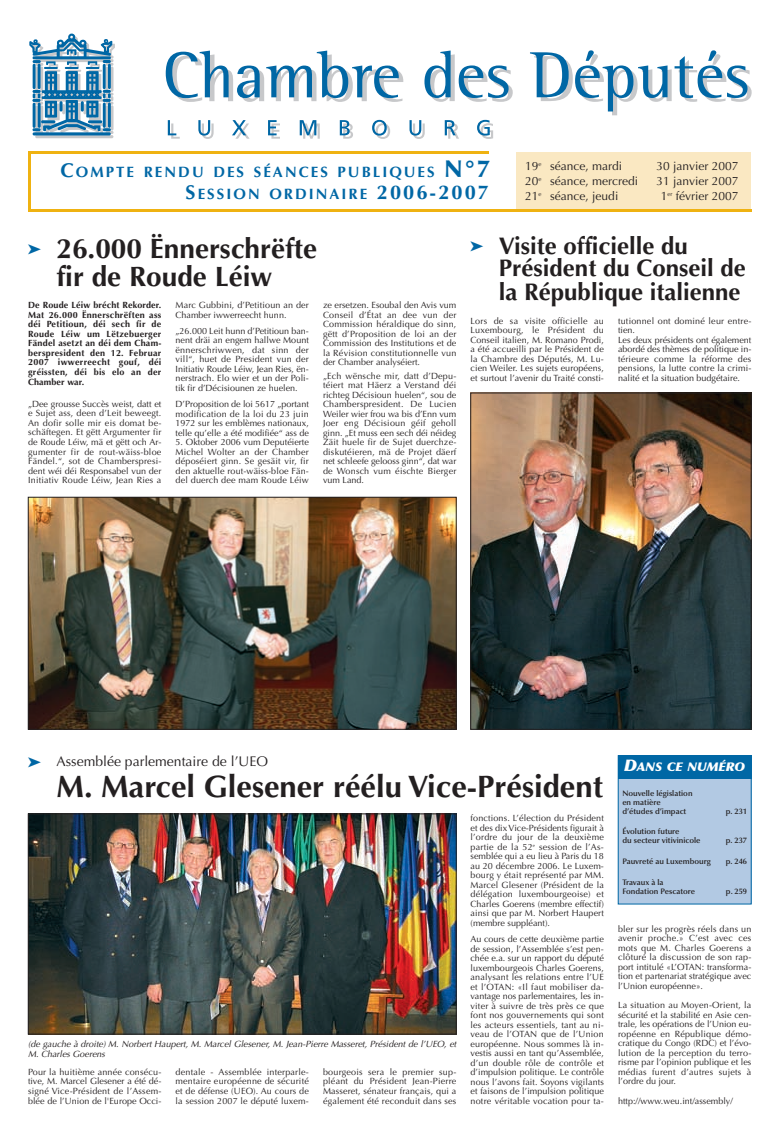
<style>
.page{position:relative;width:780px;height:1134px;background:#fff}
.page>*{position:absolute;margin:0;border:0;box-sizing:border-box;transform-origin:0 0}
.t1{font:700 31px "Optima";color:#231f20}
.t2{font:700 28px/28px "Optima";color:#231f20;text-align:center}
.t3{font:700 24px/23px "Optima";color:#231f20}
.t4{font:700 15px/22px "Optima";letter-spacing:.135em;color:#0067a5;text-align:right}
.t5{font:14px "Optima";color:#231f20}
.t6{font:12px "Optima";color:#231f20}
.t7{font:italic 900 12px "Optima";color:#fff}
.t8{font:9px/9.5px "Optima";letter-spacing:.005em;color:#231f20;text-align:justify}
.t9{font:700 9px/9.5px "Optima";letter-spacing:.035em;color:#231f20;text-align:justify}
.t10{font:italic 9px/10px "Optima";color:#231f20}
.t11{font:600 8px/9px "Optima";color:#231f20}
.s1{font-size:20px}
.s2{font-weight:900;font-size:24px}
.s3{color:#0067a5}
.s4{font-size:16px}
</style>
<div class="page">
<hr style="left:35px;top:135px;width:78px;height:3px;background:#c7c8ca;border-radius:2px">
<hr style="left:33px;top:132px;width:78px;height:3px;background:#0067a5;border-radius:2px">
<svg style="left:29px;top:34px;width:86px;height:100px"></svg>
<svg style="left:166px;top:51px;width:237px;height:51px"></svg>
<svg style="left:424px;top:51px;width:88px;height:51px"></svg>
<svg style="left:530px;top:50px;width:221px;height:65px"></svg>
<svg style="left:168px;top:120px;width:12px;height:19px"></svg>
<svg style="left:198px;top:120px;width:15px;height:19px"></svg>
<svg style="left:232px;top:120px;width:17px;height:19px"></svg>
<svg style="left:268px;top:120px;width:12px;height:19px"></svg>
<svg style="left:300px;top:120px;width:20px;height:19px"></svg>
<svg style="left:340px;top:120px;width:13px;height:19px"></svg>
<svg style="left:372px;top:120px;width:18px;height:19px"></svg>
<svg style="left:409px;top:120px;width:16px;height:19px"></svg>
<svg style="left:444px;top:120px;width:15px;height:19px"></svg>
<svg style="left:477px;top:120px;width:16px;height:19px"></svg>
<hr style="left:28px;top:154px;width:3px;height:58px;background:#efb211">
<hr style="left:28px;top:151px;width:461px;height:3px;background:#efb211">
<div style="left:516px;top:152px;width:235px;height:60px;background:#fae8c2"></div>
<hr style="left:28px;top:209px;width:723px;height:3px;background:#efb211">
<div style="left:618px;top:756px;width:133px;height:148px;background:#b2c9e3"></div>
<div style="left:618px;top:755px;width:133px;height:149px;border:1px solid #0067a5"></div>
<div style="left:618px;top:755px;width:133px;height:24px;background:#0067a5"></div>
<img style="left:30px;top:816px;width:424px;height:216px">
<div style="left:28px;top:814px;width:428px;height:220px;border:1px solid #231f20"></div>
<img style="left:472px;top:395px;width:277px;height:332px">
<div style="left:470px;top:393px;width:281px;height:336px;border:1px solid #231f20"></div>
<img style="left:30px;top:499px;width:424px;height:228px">
<div style="left:28px;top:497px;width:428px;height:232px;border:1px solid #231f20"></div>
<h3 class="t4" style="left:60px;top:162px;width:430px"><span class="s1">C</span>OMPTE RENDU DES SÉANCES PUBLIQUES <span class="s2">N°7<br></span><span class="s1">S</span>ESSION ORDINAIRE <span class="s1">2006-2007</span></h3>
<h3 class="t6" style="left:525px;top:161px;width:99px">19<sup>e</sup> séance, mardi</h3>
<h3 class="t6" style="left:656px;top:161px;width:83px">30 janvier 2007</h3>
<h3 class="t6" style="left:525px;top:176px;width:114px">20<sup>e</sup> séance, mercredi</h3>
<h3 class="t6" style="left:656px;top:176px;width:83px">31 janvier 2007</h3>
<h3 class="t6" style="left:525px;top:191px;width:95px">21<sup>e</sup> séance, jeudi</h3>
<h3 class="t6" style="left:660px;top:191px;width:79px">1<sup>er</sup> février 2007</h3>
<h2 class="t2" style="left:28px;top:237px;width:290px"><sup>➤</sup> 26.000 Ënnerschrëfte fir de Roude Léiw</h2>
<h3 class="t3" style="left:499px;top:237px;width:248px;text-indent:-28px"><sup>➤</sup> Visite officielle du<br>Président du Conseil de la République italienne</h3>
<p class="t8" style="left:470px;top:317px;width:135px">Lors de sa visite officielle au Luxembourg, le Président du Conseil italien, M. Romano Prodi, a été accueilli par le Président de la Chambre des Députés, M. Lu&shy;cien Weiler. Les sujets européens, et surtout l’avenir du Traité consti-</p>
<p class="t8" style="left:618px;top:317px;width:135px;text-align:left">tutionnel ont dominé leur entre&shy;tien.<br>Les deux présidents ont également abordé des thèmes de politique in&shy;térieure comme la réforme des pensions, la lutte contre la crimi&shy;nalité et la situation budgétaire.</p>
<p class="t9" style="left:28px;top:301px;width:135px">De Roude Léiw brécht Rekorder.<br>Mat 26.000 Ënnerschrëften ass déi Petitioun, déi sech fir de Roude Léiw um Lëtzebuerger Fändel asetzt an déi dem Cham&shy;berspresident den 12. Februar 2007 iwwerreecht gouf, déi gréissten, déi bis elo an der Chamber war.</p>
<p class="t8" style="left:28px;top:400px;width:135px">„Dee grousse Succès weist, datt et e Sujet ass, deen d’Leit beweegt.<br>An dofir solle mir eis domat be&shy;schäftegen. Et gëtt Argumenter fir de Roude Léiw, mä et gëtt och Ar&shy;gumenter fir de rout-wäiss-bloe Fändel.“, sot de Chamberspresi&shy;dent wéi déi Responsabel vun der Initiativ Roude Léiw, Jean Ries a</p>
<p class="t8" style="left:175px;top:301px;width:135px">Marc Gubbini, d’Petitioun an der<br>Chamber iwwerreecht hunn.</p>
<p class="t8" style="left:175px;top:327px;width:135px">„26.000 Leit hunn d’Petitioun ban&shy;nent dräi an engem hallwe Mount ënnerschriwwen, dat sinn der vill“, huet de President vun der Initiativ Roude Léiw, Jean Ries, ën&shy;nerstrach. Elo wier et un der Poli&shy;tik fir d’Décisiounen ze huelen.</p>
<p class="t8" style="left:175px;top:400px;width:135px">D’Proposition de loi 5617 „portant modification de la loi du 23 juin 1972 sur les emblèmes nationaux, telle qu’elle a été modifiée“ ass de</p>
<p class="t8" style="left:175px;top:438px;width:135px">5. Oktober 2006 vum Deputéierte Michel Wolter an der Chamber déposéiert ginn. Se gesäit vir, fir den aktuelle rout-wäiss-bloe Fän&shy;del duerch dee mam Roude Léiw</p>
<p class="t8" style="left:323px;top:301px;width:135px">ze ersetzen. Esoubal den Avis vum Conseil d’État an dee vun der Commission héraldique do sinn, gëtt d’Proposition de loi an der Commission des Institutions et de la Révision constitutionnelle vun der Chamber analyséiert.</p>
<p class="t8" style="left:323px;top:372px;width:135px">„Ech wënsche mir, datt d’Depu&shy;téiert mat Häerz a Verstand déi richteg Décisioun huelen“, sou de Chamberspresident. De Lucien Weiler wier frou wa bis d’Enn vum Joer eng Décisioun géif geholl ginn. „Et muss een sech déi néideg Zäit huele fir de Sujet duerchze&shy;diskutéieren, mä de Projet däerf net schleefe gelooss ginn“, dat war de Wonsch vum éischte Bierger vum Land.</p>
<h3 class="t5" style="left:28px;top:755px;width:241px"><span class="s3">➤</span> Assemblée parlementaire de l’UEO</h3>
<h1 class="t1" style="left:56px;top:774px;width:548px">M. Marcel Glesener réélu Vice-Président</h1>
<p class="t8" style="left:470px;top:814px;width:135px">fonctions. L’élection du Président et des dix Vice-Présidents figurait à l’ordre du jour de la deuxième partie de la 52<sup>e</sup> session de l’As&shy;semblée qui a eu lieu à Paris du 18 au 20 décembre 2006. Le Luxem&shy;bourg y était représenté par MM.<br>Marcel Glesener (Président de la délégation luxembourgeoise) et Charles Goerens (membre effectif) ainsi que par M. Norbert Haupert (membre suppléant).</p>
<p class="t8" style="left:470px;top:935px;width:135px">Au cours de cette deuxième partie de session, l’Assemblée s’est pen&shy;chée e.a. sur un rapport du député luxembourgeois Charles Goerens, analysant les relations entre l’UE et l’OTAN: «Il faut mobiliser da&shy;vantage nos parlementaires, les in&shy;viter à suivre de très près ce que font nos gouvernements qui sont les acteurs essentiels, tant au ni&shy;veau de l’OTAN que de l’Union européenne. Nous sommes là in&shy;vestis aussi en tant qu’Assemblée, d’un double rôle de contrôle et d’impulsion politique. Le contrôle nous l’avons fait. Soyons vigilants et faisons de l’impulsion politique notre véritable vocation pour ta-</p>
<p class="t10" style="left:28px;top:1039px;width:431px">(de gauche à droite) M. Norbert Haupert, M. Marcel Glesener, M. Jean-Pierre Masseret, Président de l’UEO, et<br>M. Charles Goerens</p>
<p class="t8" style="left:28px;top:1067px;width:135px;line-height:9.8px">Pour la huitième année consécu&shy;tive, M. Marcel Glesener a été dé&shy;signé Vice-Président de l’Assem&shy;blée de l’Union de l'Europe Occi-</p>
<p class="t8" style="left:175px;top:1067px;width:135px;line-height:9.8px">dentale - Assemblée interparle&shy;mentaire européenne de sécurité et de défense (UEO). Au cours de la session 2007 le député luxem-</p>
<p class="t8" style="left:323px;top:1067px;width:135px;line-height:9.8px">bourgeois sera le premier sup&shy;pléant du Président Jean-Pierre Masseret, sénateur français, qui a également été reconduit dans ses</p>
<h3 class="t7" style="left:624px;top:762px;width:123px"><span class="s4">D</span>ANS CE NUMÉRO</h3>
<p class="t11" style="left:622px;top:789px;width:72px">Nouvelle législation en matière d’études d’impact</p>
<p class="t11" style="left:725px;top:807px;width:23px">p. 231</p>
<p class="t11" style="left:622px;top:828px;width:80px">Évolution future<br>du secteur vitivinicole</p>
<p class="t11" style="left:725px;top:837px;width:23px">p. 237</p>
<p class="t11" style="left:622px;top:858px;width:90px">Pauvreté au Luxembourg</p>
<p class="t11" style="left:725px;top:858px;width:23px">p. 246</p>
<p class="t11" style="left:622px;top:878px;width:74px">Travaux à la<br>Fondation Pescatore</p>
<p class="t11" style="left:725px;top:887px;width:23px">p. 259</p>
<p class="t8" style="left:618px;top:924px;width:135px">bler sur les progrès réels dans un avenir proche.» C’est avec ces mots que M. Charles Goerens a clôturé la discussion de son rap&shy;port intitulé «L’OTAN: transforma&shy;tion et partenariat stratégique avec l’Union européenne».</p>
<p class="t8" style="left:618px;top:1001px;width:135px">La situation au Moyen-Orient, la sécurité et la stabilité en Asie cen&shy;trale, les opérations de l’Union eu&shy;ropéenne en République démo&shy;cratique du Congo (RDC) et l’évo&shy;lution de la perception du terro&shy;risme par l’opinion publique et les médias furent d’autres sujets à l’ordre du jour.</p>
<p class="t8" style="left:618px;top:1097px;width:116px">http://www.weu.int/assembly/</p>
</div>
